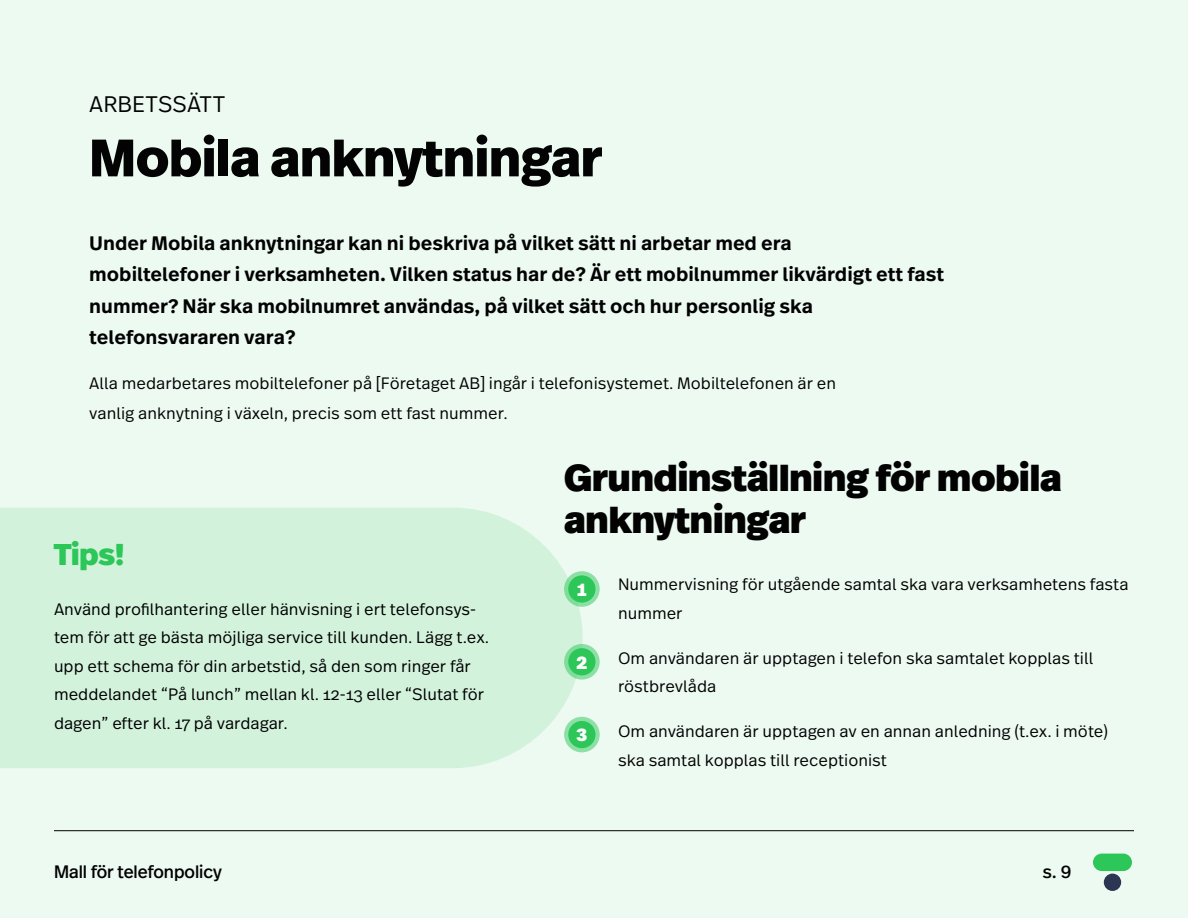
<style>
.page{position:relative;width:1188px;height:918px;background:#edfaf1}
.page>*{position:absolute;margin:0;border:0;box-sizing:border-box;transform-origin:0 0}
.t1{font:800 52.5px "Real Head Pro";color:#030304}
.t2{font:900 37.5px/42px "Real Head Pro";color:#020203}
.t3{font:900 30px "Real Head Pro";color:#2dc659}
.t4{font:300 22.5px "Real Text Pro";color:#030304}
.t5{font:600 19.5px/31.5px "Real Text Pro";color:#020203}
.t6{font:18px "Real Head Pro";color:#000}
.t7{font:900 18px "Real Head Pro";color:#fff}
.t8{font:300 16.5px/28.5px "Real Text Pro";color:#020203}
.t9{font:300 16.5px/28.5px "Real Text Pro";color:#000}
</style>
<div class="page">
<hr style="left:54px;top:830px;width:1080px;height:1px;background:#000">
<div style="left:0;top:508px;width:583px;height:260px;background:#d2f2dc"></div>
<div style="left:1104px;top:874px;width:17px;height:17px;background:#2c3551;border-radius:50%"></div>
<div style="left:1093px;top:854px;width:39px;height:17px;background:#2dc659;border-radius:9px"></div>
<svg style="left:564px;top:717px;width:36px;height:35px"></svg>
<div style="left:568px;top:721px;width:28px;height:27px;background:#2dc659;border-radius:50%"></div>
<svg style="left:564px;top:644px;width:36px;height:36px"></svg>
<div style="left:568px;top:648px;width:28px;height:27px;background:#2dc659;border-radius:50%"></div>
<svg style="left:564px;top:571px;width:36px;height:36px"></svg>
<div style="left:568px;top:575px;width:28px;height:28px;background:#2dc659;border-radius:50%"></div>
<h3 class="t4" style="left:89px;top:89px;width:138px">ARBETSSÄTT</h3>
<h1 class="t1" style="left:89px;top:119px;width:514px">Mobila anknytningar</h1>
<p class="t5" style="left:89px;top:227px;width:856px">Under Mobila anknytningar kan ni beskriva på vilket sätt ni arbetar med era<br>mobiltelefoner i verksamheten. Vilken status har de? Är ett mobilnummer likvärdigt ett fast nummer? När ska mobilnumret användas, på vilket sätt och hur personlig ska telefonsvararen vara?</p>
<p class="t8" style="left:89px;top:368px;width:748px;line-height:30px">Alla medarbetares mobiltelefoner på [Företaget AB] ingår i telefonisystemet. Mobiltelefonen är en vanlig anknytning i växeln, precis som ett fast nummer.</p>
<h3 class="t3" style="left:54px;top:532px;width:72px">Tips!</h3>
<p class="t9" style="left:54px;top:594px;width:437px">Använd profilhantering eller hänvisning i ert telefonsys&shy;tem för att ge bästa möjliga service till kunden. Lägg t.ex. upp ett schema för din arbetstid, så den som ringer får meddelandet “På lunch” mellan kl. 12-13 eller “Slutat för dagen” efter kl. 17 på vardagar.</p>
<h2 class="t2" style="left:564px;top:456px;width:499px">Grundinställning för mobila anknytningar</h2>
<p class="t8" style="left:618px;top:570px;width:512px">Nummervisning för utgående samtal ska vara verksamhetens fasta nummer</p>
<p class="t8" style="left:618px;top:643px;width:477px">Om användaren är upptagen i telefon ska samtalet kopplas till röstbrevlåda</p>
<p class="t8" style="left:618px;top:717px;width:491px">Om användaren är upptagen av en annan anledning (t.ex. i möte) ska samtal kopplas till receptionist</p>
<p class="t7" style="left:577px;top:576px;width:11px">1</p>
<p class="t7" style="left:576px;top:649px;width:12px">2</p>
<p class="t7" style="left:576px;top:721px;width:12px">3</p>
<p class="t6" style="left:54px;top:859px;width:169px">Mall för telefonpolicy</p>
<p class="t6" style="left:1043px;top:859px;width:30px">s. 9</p>
</div>
